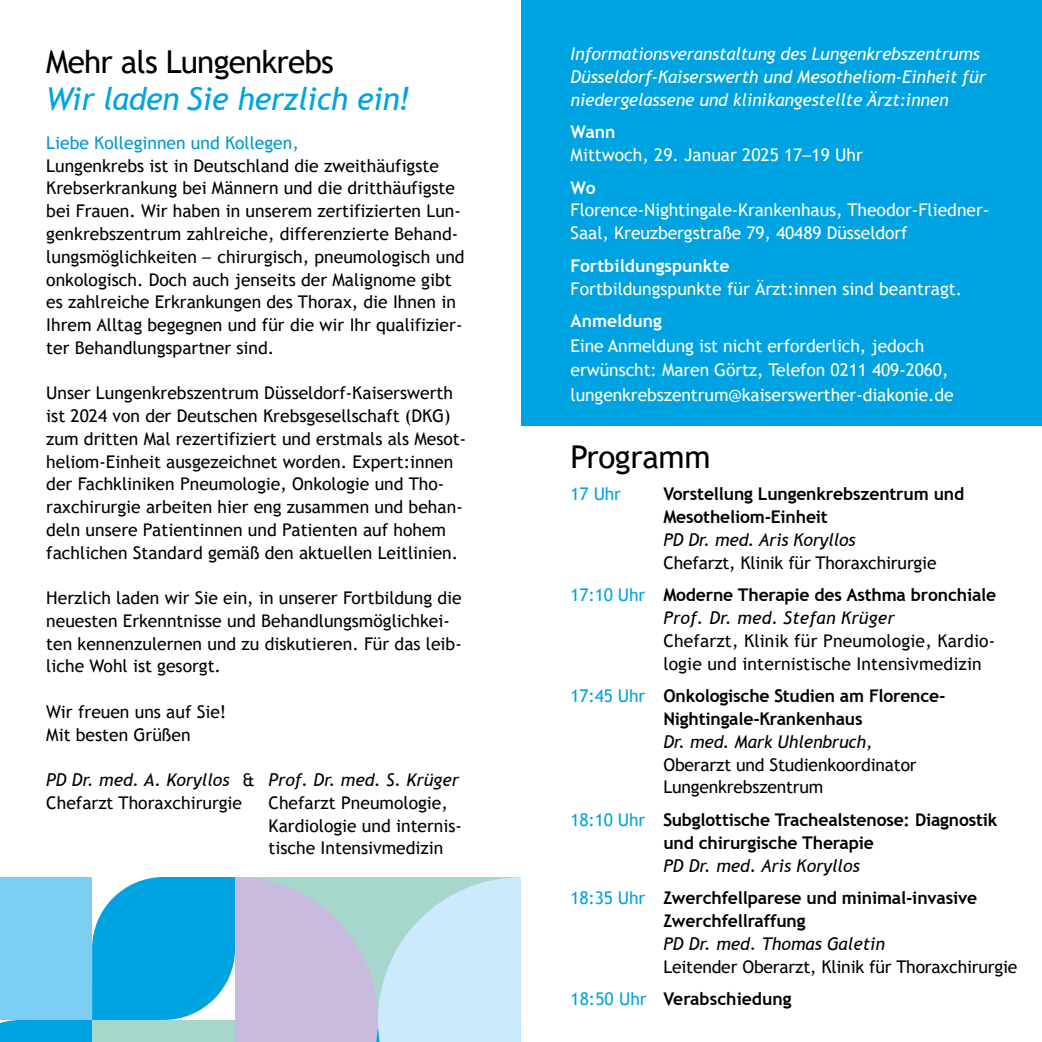
<style>
.page{position:relative;width:1042px;height:1042px;background:#fff}
.page>*{position:absolute;margin:0;border:0;box-sizing:border-box;transform-origin:0 0}
.KWD_18_21_-_schwarz{font:31.5px "Trebuchet MS";letter-spacing:-.025em;color:#000}
.KWD_18_21_-_schwarz-2{font:italic 31.5px "Trebuchet MS";letter-spacing:-.015em;color:#00a3e2}
.KWD_9_12___schwarz{font:17.5px/22.8px "Trebuchet MS";color:#000}
.KWD_9_12___schwarz-2{font:700 17.5px/22.8px "Trebuchet MS";letter-spacing:-.01em;color:#000}
.t1{font:17.5px/24.5px "Trebuchet MS";letter-spacing:-.005em;color:#fff}
.KWD_9_12___schwarz-3{font:italic 17.5px/22.8px "Trebuchet MS";letter-spacing:-.01em;color:#fff}
.KWD_9_12___schwarz-4{font:italic 17.5px "Trebuchet MS";color:#000}
.t2{font:700 17.5px "Trebuchet MS";color:#fff}
.KWD_9_12___schwarz-5{font:17.5px "Trebuchet MS";color:#0097d1}
.KWD_9_12___schwarz-6{font:17.5px "Trebuchet MS";color:#00a3e2}
.s1{font-family:"Malgun Gothic"}
.s2{font-style:normal}
.s3{font-weight:400;font-style:italic}
.s4{font-weight:400}
.s5{font-weight:400;color:#00a3e2}
.s6{font-style:italic}
</style>
<div class="page">
<div style="left:521px;top:0;width:521px;height:426px;background:#00a3e2"></div>
<svg style="left:0;top:877px;width:521px;height:165px;background:#8cc6e5"></svg>
<div style="left:0;top:877px;width:92px;height:143px;background:#7ccef5"></div>
<div style="left:92px;top:1020px;width:143px;height:22px;background:#a6d6cc"></div>
<p class="KWD_18_21_-_schwarz" style="left:46px;top:42px;width:289px">Mehr als Lungenkrebs</p>
<p class="KWD_18_21_-_schwarz-2" style="left:46px;top:79px;width:366px">Wir laden Sie herzlich ein!</p>
<p class="KWD_9_12___schwarz-5" style="left:46px;top:132px;width:254px">Liebe Kolleginnen und Kollegen,</p>
<p class="KWD_9_12___schwarz" style="left:46px;top:154px;width:394px">Lungenkrebs ist in Deutschland die zweithäufigste</p>
<p class="KWD_9_12___schwarz" style="left:46px;top:177px;width:410px">Krebserkrankung bei Männern und die dritthäufigste</p>
<p class="KWD_9_12___schwarz" style="left:46px;top:199px;width:420px">bei Frauen. Wir haben in unserem zertifizierten Lun&shy;genkrebszentrum zahlreiche, differenzierte Behand&shy;lungsmöglichkeiten <span class="s1">–</span> chirurgisch, pneumologisch und onkologisch. Doch auch jenseits der Malignome gibt es zahlreiche Erkrankungen des Thorax, die Ihnen in Ihrem Alltag begegnen und für die wir Ihr qualifizier&shy;ter Behandlungspartner sind.</p>
<p class="KWD_9_12___schwarz" style="left:46px;top:381px;width:422px">Unser Lungenkrebszentrum Düsseldorf-Kaiserswerth ist 2024 von der Deutschen Krebsgesellschaft (DKG) zum dritten Mal rezertifiziert und erstmals als Mesot&shy;heliom-Einheit ausgezeichnet worden. Expert:innen der Fachkliniken Pneumologie, Onkologie und Tho&shy;raxchirurgie arbeiten hier eng zusammen und behan&shy;deln unsere Patientinnen und Patienten auf hohem fachlichen Standard gemäß den aktuellen Leitlinien.</p>
<p class="KWD_9_12___schwarz" style="left:46px;top:586px;width:417px">Herzlich laden wir Sie ein, in unserer Fortbildung die neuesten Erkenntnisse und Behandlungsmöglichkei&shy;ten kennenzulernen und zu diskutieren. Für das leib&shy;liche Wohl ist gesorgt.</p>
<p class="KWD_9_12___schwarz" style="left:46px;top:700px;width:182px">Wir freuen uns auf Sie!</p>
<p class="KWD_9_12___schwarz" style="left:46px;top:723px;width:146px">Mit besten Grüßen</p>
<p class="KWD_9_12___schwarz-4" style="left:46px;top:769px;width:414px">PD Dr. med. A. Koryllos <span class="s2">&amp;</span> Prof. Dr. med. S. Krüger</p>
<p class="KWD_9_12___schwarz" style="left:46px;top:791px;width:197px">Chefarzt Thoraxchirurgie</p>
<p class="KWD_9_12___schwarz" style="left:269px;top:791px;width:195px">Chefarzt Pneumologie,<br>Kardiologie und internis&shy;tische Intensivmedizin</p>
<p class="KWD_9_12___schwarz-3" style="left:570px;top:42px;width:417px">Informationsveranstaltung des Lungenkrebszentrums<br>Düsseldorf-Kaiserswerth und Mesotheliom-Einheit für niedergelassene und klinikangestellte Ärzt:innen</p>
<p class="t2" style="left:570px;top:121px;width:46px">Wann</p>
<p class="t1" style="left:570px;top:142px;width:294px">Mittwoch, 29. Januar 2025 17<span class="s1">–</span>19 Uhr</p>
<p class="t2" style="left:570px;top:176px;width:27px">Wo</p>
<p class="t1" style="left:570px;top:199px;width:420px;line-height:22.8px">Florence-Nightingale-Krankenhaus, Theodor-Fliedner-<br>Saal, Kreuzbergstraße 79, 40489 Düsseldorf</p>
<p class="t2" style="left:570px;top:255px;width:160px">Fortbildungspunkte</p>
<p class="t1" style="left:570px;top:276px;width:393px">Fortbildungspunkte für Ärzt:innen sind beantragt.</p>
<p class="t2" style="left:570px;top:310px;width:93px">Anmeldung</p>
<p class="t1" style="left:570px;top:333px;width:385px">Eine Anmeldung ist nicht erforderlich, jedoch erwünscht: Maren Görtz, Telefon 0211 409-2060, lungenkrebszentrum@kaiserswerther-diakonie.de</p>
<p class="KWD_18_21_-_schwarz" style="left:570px;top:437px;width:141px">Programm</p>
<p class="KWD_9_12___schwarz-6" style="left:570px;top:483px;width:52px">17 Uhr</p>
<p class="KWD_9_12___schwarz-2" style="left:663px;top:483px;width:302px">Vorstellung Lungenkrebszentrum und<br>Mesotheliom-Einheit<br><span class="s3">PD Dr. med. Aris Koryllos<br></span><span class="s4">Chefarzt, Klinik für Thoraxchirurgie</span></p>
<p class="KWD_9_12___schwarz-2" style="left:570px;top:584px;width:427px"><span class="s5">17:10 Uhr</span> Moderne Therapie des Asthma bronchiale</p>
<p class="KWD_9_12___schwarz" style="left:663px;top:606px;width:333px"><span class="s6">Prof. Dr. med. Stefan Krüger<br></span>Chefarzt, Klinik für Pneumologie, Kardio&shy;logie und internistische Intensivmedizin</p>
<p class="KWD_9_12___schwarz-2" style="left:570px;top:685px;width:376px;text-align:center"><span class="s5">17:45 Uhr</span> Onkologische Studien am Florence-<br>Nightingale-Krankenhaus</p>
<p class="KWD_9_12___schwarz" style="left:663px;top:730px;width:255px"><span class="s6">Dr. med. Mark Uhlenbruch,<br></span>Oberarzt und Studienkoordinator<br>Lungenkrebszentrum</p>
<p class="KWD_9_12___schwarz-2" style="left:663px;top:808px;width:336px;text-indent:-93px"><span class="s5">18:10 Uhr</span> Subglottische Trachealstenose: Diagnostik und chirurgische Therapie</p>
<p class="KWD_9_12___schwarz-4" style="left:663px;top:854px;width:198px">PD Dr. med. Aris Koryllos</p>
<p class="KWD_9_12___schwarz-2" style="left:663px;top:886px;width:315px;text-indent:-93px"><span class="s5">18:35 Uhr</span> Zwerchfellparese und minimal-invasive<br>Zwerchfellraffung</p>
<p class="KWD_9_12___schwarz-4" style="left:663px;top:933px;width:223px">PD Dr. med. Thomas Galetin</p>
<p class="KWD_9_12___schwarz" style="left:663px;top:955px;width:356px">Leitender Oberarzt, Klinik für Thoraxchirurgie</p>
<p class="KWD_9_12___schwarz-2" style="left:570px;top:987px;width:222px"><span class="s5">18:50 Uhr</span> Verabschiedung</p>
</div>
